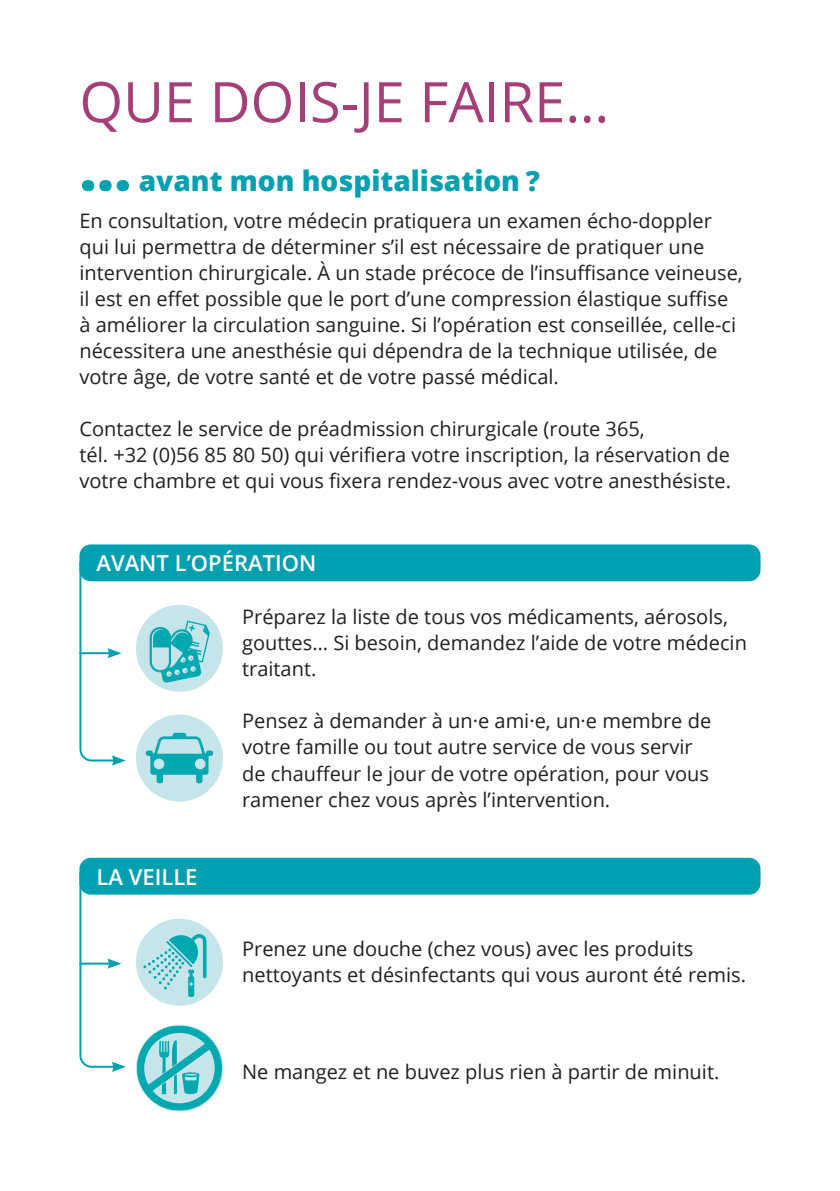
<style>
.page{position:relative;width:840px;height:1191px;background:#fff}
.page>*{position:absolute;margin:0;border:0;box-sizing:border-box;transform-origin:0 0}
.t1{font:56px "Open Sans";color:#a43f78}
.t2{font:800 28px "Open Sans";color:#00a0b0}
.t3{font:600 22px "Open Sans";color:#fff}
.t4{font:20px/26px "Open Sans";color:#231f20}
.s1{font-size:60px}
</style>
<div class="page">
<div style="left:79px;top:544px;width:681px;height:37px;background:#00a0b0;border-radius:11px"></div>
<div style="left:79px;top:857px;width:681px;height:37px;background:#00a0b0;border-radius:11px"></div>
<div style="left:136px;top:605px;width:87px;height:87px;background:#c5e5ea;border-radius:50%"></div>
<svg style="left:149px;top:620px;width:61px;height:63px"></svg>
<div style="left:136px;top:918px;width:87px;height:87px;background:#c5e5ea;border-radius:50%"></div>
<svg style="left:143px;top:933px;width:63px;height:64px"></svg>
<div style="left:136px;top:714px;width:87px;height:87px;background:#c5e5ea;border-radius:50%"></div>
<svg style="left:146px;top:733px;width:67px;height:50px"></svg>
<svg style="left:137px;top:1025px;width:85px;height:85px"></svg>
<svg style="left:79px;top:559px;width:47px;height:206px"></svg>
<svg style="left:79px;top:870px;width:47px;height:201px"></svg>
<h1 class="t1" style="left:79px;top:64px;width:531px">QUE DOIS-JE FAIRE…</h1>
<h2 class="t2" style="left:79px;top:159px;width:461px"><span class="s1">…</span> avant mon hospitalisation ?</h2>
<p class="t4" style="left:79px;top:207px;width:664px">En consultation, votre médecin pratiquera un examen écho-doppler qui lui permettra de déterminer s’il est nécessaire de pratiquer une intervention chirurgicale. À un stade précoce de l’insuffisance veineuse, il est en effet possible que le port d’une compression élastique suffise à améliorer la circulation sanguine. Si l’opération est conseillée, celle-ci nécessitera une anesthésie qui dépendra de la technique utilisée, de votre âge, de votre santé et de votre passé médical.</p>
<p class="t4" style="left:79px;top:415px;width:652px">Contactez le service de préadmission chirurgicale (route 365,<br>tél. +32 (0)56 85 80 50) qui vérifiera votre inscription, la réservation de votre chambre et qui vous fixera rendez-vous avec votre anesthésiste.</p>
<p class="t3" style="left:96px;top:548px;width:221px">AVANT L’OPÉRATION</p>
<p class="t3" style="left:96px;top:861px;width:102px">LA VEILLE</p>
<p class="t4" style="left:242px;top:603px;width:506px">Préparez la liste de tous vos médicaments, aérosols, gouttes… Si besoin, demandez l’aide de votre médecin traitant.</p>
<p class="t4" style="left:242px;top:707px;width:470px">Pensez à demander à un·e ami·e, un·e membre de votre famille ou tout autre service de vous servir de chauffeur le jour de votre opération, pour vous ramener chez vous après l’intervention.</p>
<p class="t4" style="left:242px;top:935px;width:505px">Prenez une douche (chez vous) avec les produits nettoyants et désinfectants qui vous auront été remis.</p>
<p class="t4" style="left:242px;top:1058px;width:478px">Ne mangez et ne buvez plus rien à partir de minuit.</p>
</div>
